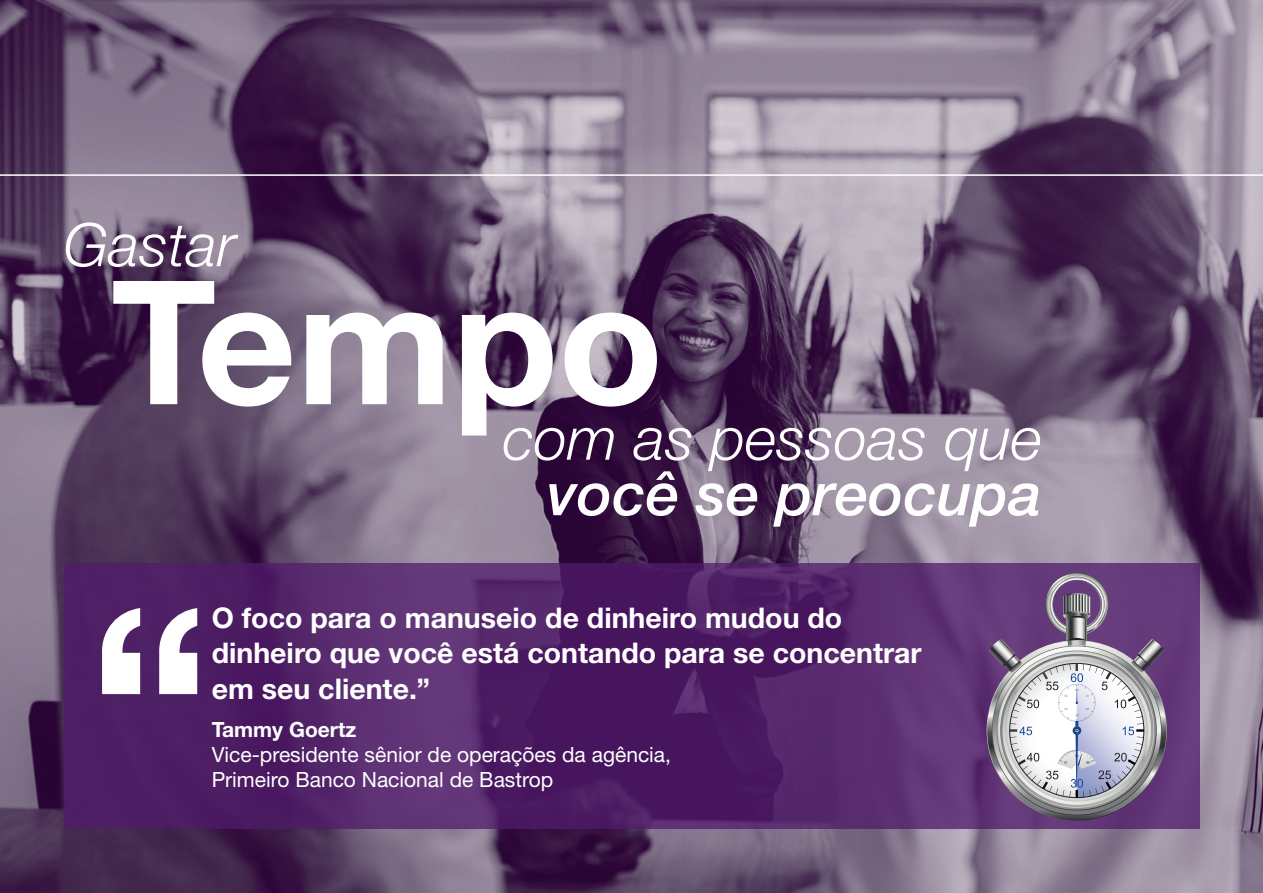
<style>
.page{position:relative;width:1263px;height:893px;background:#fff}
.page>*{position:absolute;margin:0;border:0;box-sizing:border-box;transform-origin:0 0}
.t1{font:700 268.05px "Helvetica Neue LT Std";color:#fff}
.t2{font:700 172.5px "Helvetica Neue LT Std";color:#fff}
.t3{font:italic 300 60px "Helvetica Neue LT Std";color:#fff}
.t4{font:italic 500 60px "Helvetica Neue LT Std";color:#fff}
.t5{font:700 28.5px/35.1px "Helvetica Neue LT Std";color:#fff}
.t6{font:21px/25.2px "Helvetica Neue LT Std";color:#fff}
.t7{font:700 21px "Helvetica Neue LT Std";color:#fff}
</style>
<div class="page">
<img style="left:0;top:0;width:1263px;height:893px">
<svg style="left:64px;top:563px;width:1135px;height:266px;background:#53256a"></svg>
<svg style="left:987px;top:641px;width:179px;height:179px;background:#848686"></svg>
<svg style="left:989px;top:572px;width:175px;height:226px"></svg>
<hr style="left:0;top:174px;width:1263px;height:2px;background:#fff">
<h3 class="t3" style="left:64px;top:209px;width:174px">Gastar</h3>
<h2 class="t2" style="left:111px;top:236px;width:554px">Tempo</h2>
<h3 class="t3" style="left:503px;top:403px;width:540px">com as pessoas que</h3>
<h3 class="t4" style="left:547px;top:458px;width:496px">você se preocupa</h3>
<h1 class="t1" style="left:88px;top:538px;width:126px">“</h1>
<p class="t5" style="left:212px;top:600px;width:711px">O foco para o manuseio de dinheiro mudou do dinheiro que você está contando para se concentrar em seu cliente.”</p>
<p class="t7" style="left:212px;top:716px;width:146px">Tammy Goertz</p>
<p class="t6" style="left:212px;top:741px;width:461px">Vice-presidente sênior de operações da agência,<br>Primeiro Banco Nacional de Bastrop</p>
</div>
